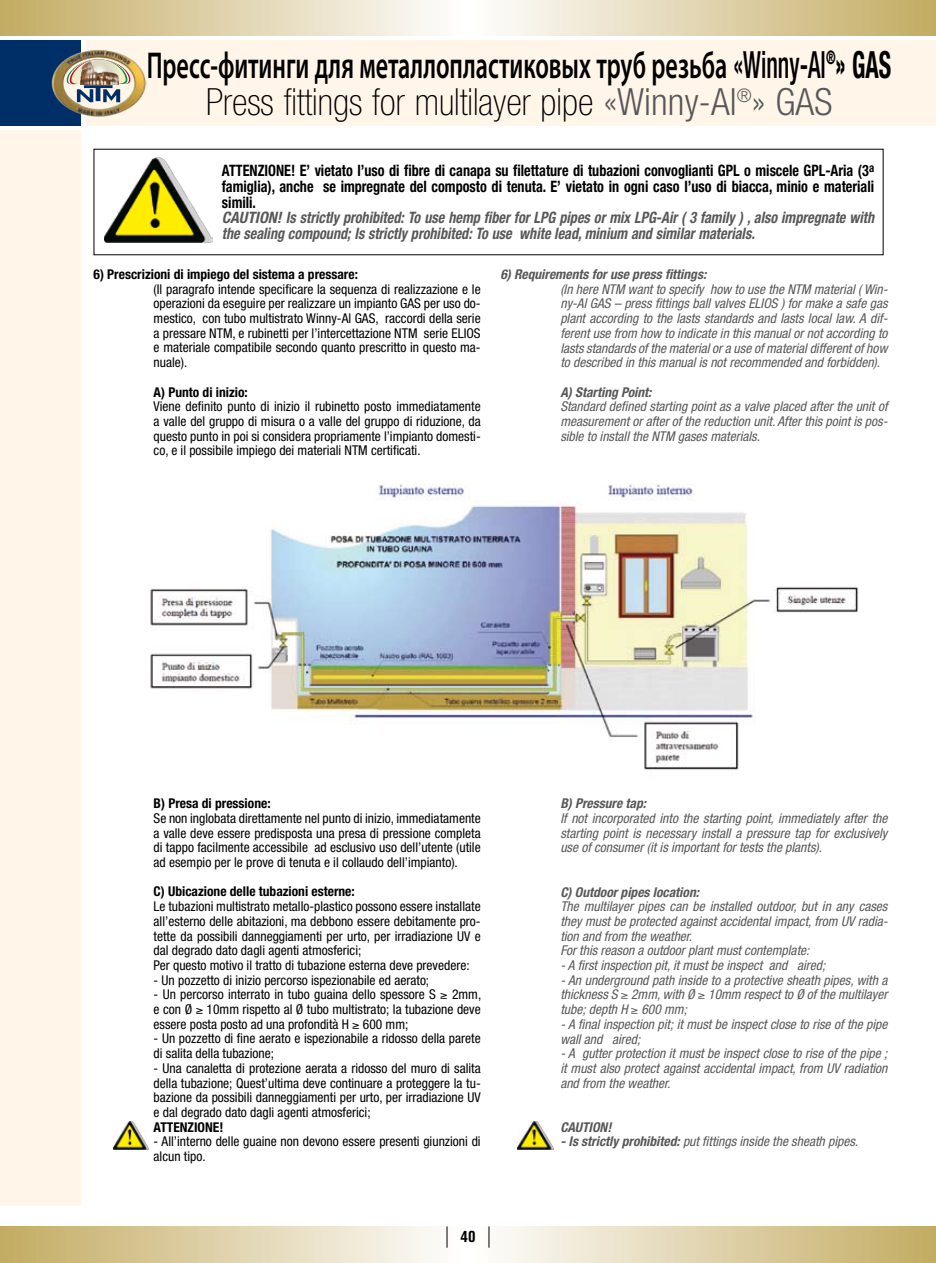
<style>
.page{position:relative;width:936px;height:1263px;background:#fff}
.page>*{position:absolute;margin:0;border:0;box-sizing:border-box;transform-origin:0 0}
.t1{font:600 37.5px "Myriad Pro";color:#000;scale:.64 1}
.t2{font:100 condensed 37.5px "Helvetica Neue";color:#000}
.t3{font:700 condensed 15.75px/15.8px "Helvetica Neue";color:#000;text-align:justify;scale:.9 1}
.t4{font:italic 700 condensed 15.75px/15.8px "Helvetica Neue";color:#58585a}
.t5{font:700 condensed 15px "Helvetica";color:#000}
.t6{font:condensed 13.5px/14.7px "Helvetica Neue";color:#000;text-align:justify}
.t7{font:italic condensed 13.5px/14.7px "Helvetica Neue";color:#58585a;text-align:justify}
.t8{font:700 condensed 13.5px "Helvetica Neue";color:#000}
.t9{font:italic 700 condensed 13.5px "Helvetica Neue";color:#58585a}
.s1{font-family:"Helvetica Neue";font-weight:500;font-stretch:condensed}
.s2{font-family:"Helvetica Neue";font-weight:700;font-stretch:condensed}
.s3{font-weight:300;color:#58585a}
.s4{font-weight:700}
</style>
<div class="page">
<svg style="left:0;top:0;width:935px;height:36px;background:#e1d4b0"></svg>
<svg style="left:0;top:1226px;width:935px;height:37px;background:#e0d4b0"></svg>
<div style="left:86px;top:40px;width:849px;height:86px;background:#fff5e8"></div>
<div style="left:0;top:40px;width:81px;height:86px;background:#002e67"></div>
<div style="left:0;top:130px;width:81px;height:1076px;background:#fff5e8"></div>
<img style="left:51px;top:50px;width:95px;height:67px">
<img style="left:81px;top:62px;width:38px;height:22px">
<svg style="left:446px;top:1226px;width:1px;height:22px"></svg>
<svg style="left:488px;top:1226px;width:1px;height:22px"></svg>
<hr style="left:935px;top:40px;width:1px;height:86px;background:#fff5e8">
<hr style="left:935px;top:0;width:1px;height:36px;background:#c3ac62">
<hr style="left:935px;top:1226px;width:1px;height:37px;background:#c3ac62">
<img style="left:105px;top:157px;width:107px;height:86px">
<img style="left:150px;top:483px;width:709px;height:287px">
<img style="left:113px;top:1121px;width:36px;height:29px">
<img style="left:517px;top:1121px;width:36px;height:29px">
<h1 class="t1" style="left:147px;top:41px;width:1164px">Пресс-фитинги для металлопластиковых труб резьба <span class="s1">«Winny-Al</span><sup>®</sup><span class="s2">» GAS</span></h1>
<h1 class="t2" style="left:206px;top:81px;width:628px">Press fittings for multilayer pipe <span class="s3">«Winny-Al</span><sup>®</sup><span class="s3">» GAS</span></h1>
<p class="t3" style="left:222px;top:162px;width:726px">ATTENZIONE! E’ vietato l’uso di fibre di canapa su filettature di tubazioni convoglianti GPL o miscele GPL-Aria (3<sup>a </sup>famiglia), anche se impregnate del composto di tenuta. E’ vietato in ogni caso l’uso di biacca, minio e materiali simili.</p>
<p class="t4" style="left:222px;top:210px;width:653px">CAUTION! Is strictly prohibited: To use hemp fiber for LPG pipes or mix LPG-Air ( 3 family ) , also impregnate with the sealing compound; Is strictly prohibited: To use white lead, minium and similar materials.</p>
<p class="t8" style="left:94px;top:266px;width:266px">6) Prescrizioni di impiego del sistema a pressare:</p>
<p class="t6" style="left:154px;top:281px;width:328px">(Il paragrafo intende specificare la sequenza di realizzazione e le operazioni da eseguire per realizzare un impianto GAS per uso do&shy;mestico, con tubo multistrato Winny-Al GAS, raccordi della serie a pressare NTM, e rubinetti per l’intercettazione NTM serie ELIOS e materiale compatibile secondo quanto prescritto in questo ma&shy;nuale).</p>
<p class="t8" style="left:154px;top:384px;width:96px">A) Punto di inizio:</p>
<p class="t6" style="left:154px;top:399px;width:328px">Viene definito punto di inizio il rubinetto posto immediatamente a valle del gruppo di misura o a valle del gruppo di riduzione, da questo punto in poi si considera propriamente l’impianto domesti&shy;co, e il possibile impiego dei materiali NTM certificati.</p>
<p class="t9" style="left:500px;top:266px;width:207px">6) Requirements for use press fittings:</p>
<p class="t7" style="left:560px;top:281px;width:329px">(In here NTM want to specify how to use the NTM material ( Win&shy;ny-Al GAS – press fittings ball valves ELIOS ) for make a safe gas plant according to the lasts standards and lasts local law. A dif&shy;ferent use from how to indicate in this manual or not according to lasts standards of the material or a use of material different of how to described in this manual is not recommended and forbidden).</p>
<p class="t9" style="left:560px;top:384px;width:93px">A) Starting Point:</p>
<p class="t7" style="left:560px;top:399px;width:329px">Standard defined starting point as a valve placed after the unit of measurement or after of the reduction unit. After this point is pos&shy;sible to install the NTM gases materials.</p>
<p class="t8" style="left:154px;top:795px;width:118px">B) Presa di pressione:</p>
<p class="t6" style="left:154px;top:811px;width:328px">Se non inglobata direttamente nel punto di inizio, immediatamente a valle deve essere predisposta una presa di pressione completa di tappo facilmente accessibile ad esclusivo uso dell’utente (utile ad esempio per le prove di tenuta e il collaudo dell’impianto).</p>
<p class="t8" style="left:154px;top:883px;width:203px">C) Ubicazione delle tubazioni esterne:</p>
<p class="t6" style="left:154px;top:899px;width:328px;text-align:left">Le tubazioni multistrato metallo-plastico possono essere installate all’esterno delle abitazioni, ma debbono essere debitamente pro&shy;tette da possibili danneggiamenti per urto, per irradiazione UV e dal degrado dato dagli agenti atmosferici;<br>Per questo motivo il tratto di tubazione esterna deve prevedere:</p>
<p class="t6" style="left:154px;top:972px;width:277px">- Un pozzetto di inizio percorso ispezionabile ed aerato;</p>
<p class="t6" style="left:154px;top:987px;width:329px">- Un percorso interrato in tubo guaina dello spessore S ≥ 2mm, e con Ø ≥ 10mm rispetto al Ø tubo multistrato; la tubazione deve essere posta posto ad una profondità H ≥ 600 mm;</p>
<p class="t6" style="left:154px;top:1031px;width:328px">- Un pozzetto di fine aerato e ispezionabile a ridosso della parete di salita della tubazione;</p>
<p class="t6" style="left:154px;top:1061px;width:328px">- Una canaletta di protezione aerata a ridosso del muro di salita della tubazione; Quest’ultima deve continuare a proteggere la tu&shy;bazione da possibili danneggiamenti per urto, per irradiazione UV e dal degrado dato dagli agenti atmosferici;</p>
<p class="t8" style="left:154px;top:1119px;width:71px">ATTENZIONE!</p>
<p class="t6" style="left:154px;top:1134px;width:328px">- All’interno delle guaine non devono essere presenti giunzioni di alcun tipo.</p>
<p class="t5" style="left:460px;top:1228px;width:16px">40</p>
<p class="t9" style="left:560px;top:795px;width:87px">B) Pressure tap:</p>
<p class="t7" style="left:560px;top:811px;width:328px">If not incorporated into the starting point, immediately after the starting point is necessary install a pressure tap for exclusively use of consumer (it is important for tests the plants).</p>
<p class="t9" style="left:560px;top:883px;width:140px">C) Outdoor pipes location:</p>
<p class="t7" style="left:560px;top:899px;width:329px;text-align:left">The multilayer pipes can be installed outdoor, but in any cases they must be protected against accidental impact, from UV radia&shy;tion and from the weather.<br>For this reason a outdoor plant must contemplate:</p>
<p class="t7" style="left:560px;top:958px;width:266px">- A first inspection pit, it must be inspect and aired;</p>
<p class="t7" style="left:560px;top:972px;width:328px">- An underground path inside to a protective sheath pipes, with a thickness S ≥ 2mm, with Ø ≥ 10mm respect to Ø of the multilayer tube; depth H ≥ 600 mm;</p>
<p class="t7" style="left:560px;top:1017px;width:328px">- A final inspection pit; it must be inspect close to rise of the pipe wall and aired;</p>
<p class="t7" style="left:560px;top:1046px;width:328px">- A gutter protection it must be inspect close to rise of the pipe ; it must also protect against accidental impact, from UV radiation and from the weather.</p>
<p class="t9" style="left:560px;top:1119px;width:52px">CAUTION!</p>
<p class="t7" style="left:560px;top:1134px;width:299px"><span class="s4">- Is strictly prohibited:</span> put fittings inside the sheath pipes.</p>
</div>
